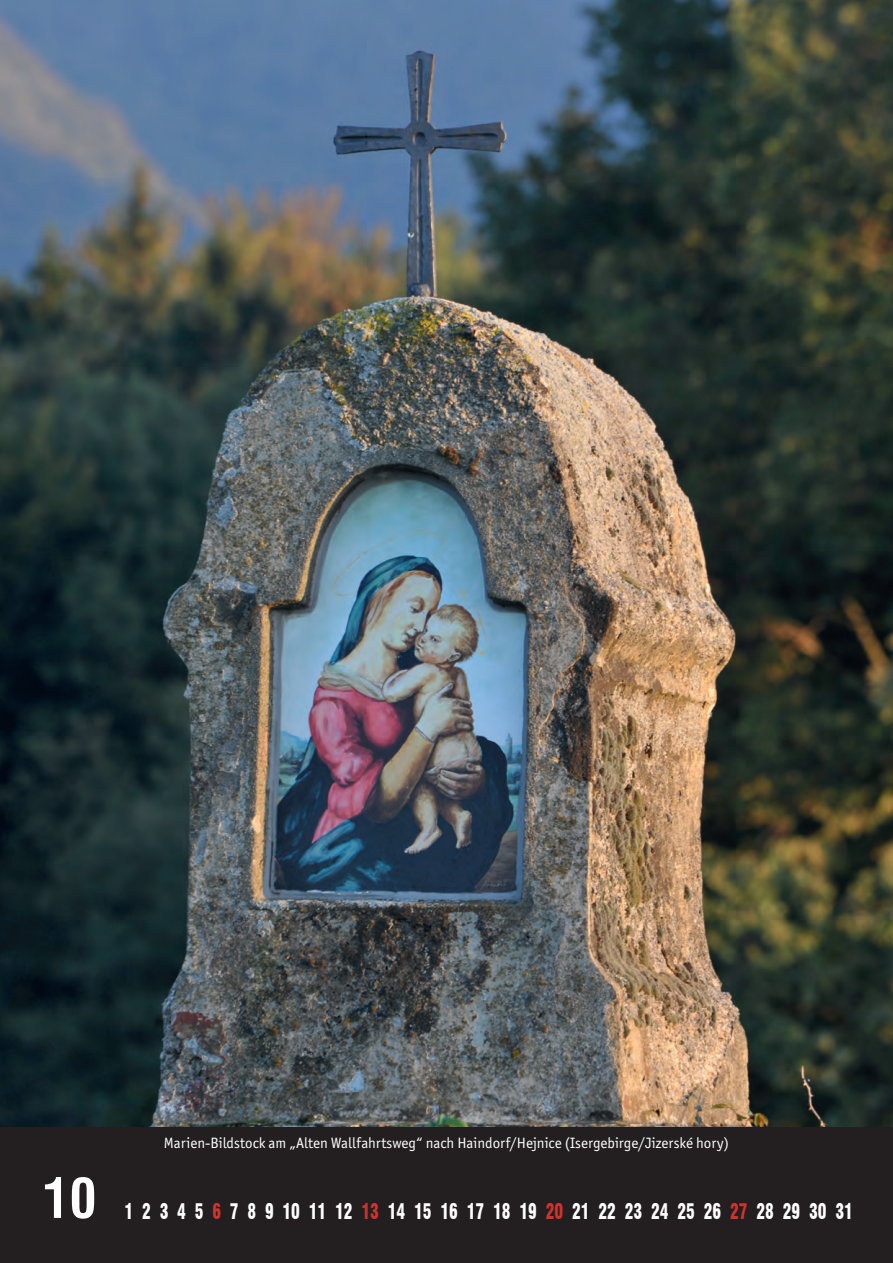
<style>
.page{position:relative;width:893px;height:1263px;background:#231f20}
.page>*{position:absolute;margin:0;border:0;box-sizing:border-box;transform-origin:0 0}
.t1{font:700 condensed 54px "Swiss 721 BT";color:#fff}
.t2{font:900 condensed 21px "Swiss 721 BT";color:#fff;scale:.78 1}
.t3{font:15px "Officina Sans ITC Pro";color:#fff}
.s1{color:#d2322d}
</style>
<div class="page">
<img style="left:0;top:0;width:893px;height:1127px">
<h1 class="t1" style="left:43px;top:1166px;width:55px">10</h1>
<p class="t3" style="left:164px;top:1134px;width:567px">Marien-Bildstock am „Alten Wallfahrtsweg“ nach Haindorf/Hejnice (Isergebirge/Jizerské hory)</p>
<h2 class="t2" style="left:125px;top:1198px;width:935px">1 2 3 4 5 <span class="s1">6</span> 7 8 9 10 11 12 <span class="s1">13</span> 14 15 16 17 18 19 <span class="s1">20</span> 21 22 23 24 25 26 <span class="s1">27</span> 28 29 30 31</h2>
</div>
